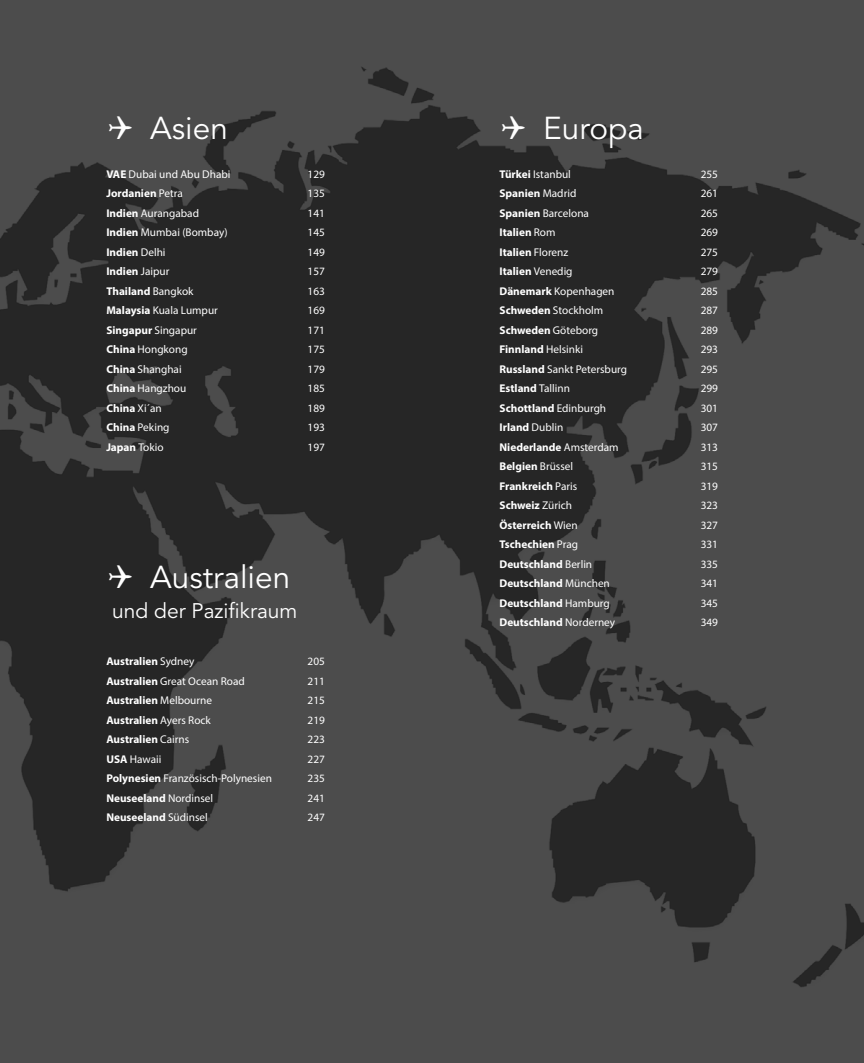
<style>
.page{position:relative;width:864px;height:1063px;background:#fff}
.page>*{position:absolute;margin:0;border:0;box-sizing:border-box;transform-origin:0 0}
.t1{font:31.5px "Avenir LT Pro";color:#fff}
.t2{font:21px "Avenir LT Pro";color:#fff}
.t3{font:700 11.25px "Myriad Pro";color:#fff}
.t4{font:11.25px "Myriad Pro";color:#fff}
.s1{font-weight:700}
.s2{font-weight:400}
</style>
<div class="page">
<img style="left:0;top:1px;width:862px;height:1062px">
<svg style="left:134px;top:139px;width:32px;height:1px"></svg>
<svg style="left:527px;top:139px;width:31px;height:1px"></svg>
<svg style="left:134px;top:588px;width:32px;height:1px"></svg>
<h1 class="t1" style="left:106px;top:109px;width:123px">✔ Asien</h1>
<h1 class="t1" style="left:499px;top:109px;width:146px">✔ Europa</h1>
<p class="t4" style="left:106px;top:167px;width:125px"><span class="s1">VAE</span> Dubai und Abu Dhabi</p>
<p class="t4" style="left:307px;top:167px;width:19px">129</p>
<p class="t3" style="left:106px;top:186px;width:78px">Jordanien <span class="s2">Petra</span></p>
<p class="t4" style="left:307px;top:187px;width:19px">135</p>
<p class="t4" style="left:106px;top:206px;width:94px"><span class="s1">Indien</span> Aurangabad</p>
<p class="t4" style="left:307px;top:206px;width:19px">141</p>
<p class="t4" style="left:106px;top:226px;width:123px"><span class="s1">Indien</span> Mumbai (Bombay)</p>
<p class="t4" style="left:307px;top:226px;width:19px">145</p>
<p class="t3" style="left:106px;top:245px;width:61px">Indien <span class="s2">Delhi</span></p>
<p class="t4" style="left:307px;top:245px;width:19px">149</p>
<p class="t3" style="left:106px;top:264px;width:64px">Indien <span class="s2">Jaipur</span></p>
<p class="t4" style="left:307px;top:265px;width:19px">157</p>
<p class="t3" style="left:106px;top:284px;width:89px">Thailand <span class="s2">Bangkok</span></p>
<p class="t4" style="left:307px;top:284px;width:19px">163</p>
<p class="t4" style="left:106px;top:304px;width:113px"><span class="s1">Malaysia</span> Kuala Lumpur</p>
<p class="t4" style="left:307px;top:304px;width:19px">169</p>
<p class="t3" style="left:106px;top:323px;width:92px">Singapur <span class="s2">Singapur</span></p>
<p class="t4" style="left:307px;top:323px;width:19px">171</p>
<p class="t4" style="left:106px;top:343px;width:83px"><span class="s1">China</span> Hongkong</p>
<p class="t4" style="left:307px;top:343px;width:19px">175</p>
<p class="t4" style="left:106px;top:362px;width:77px"><span class="s1">China</span> Shanghai</p>
<p class="t4" style="left:307px;top:362px;width:19px">179</p>
<p class="t4" style="left:106px;top:382px;width:81px"><span class="s1">China</span> Hangzhou</p>
<p class="t4" style="left:307px;top:382px;width:19px">185</p>
<p class="t3" style="left:106px;top:401px;width:57px">China <span class="s2">Xi´an</span></p>
<p class="t4" style="left:307px;top:401px;width:19px">189</p>
<p class="t4" style="left:106px;top:421px;width:65px"><span class="s1">China</span> Peking</p>
<p class="t4" style="left:307px;top:421px;width:19px">193</p>
<p class="t3" style="left:106px;top:440px;width:59px">Japan <span class="s2">Tokio</span></p>
<p class="t4" style="left:307px;top:440px;width:19px">197</p>
<h1 class="t1" style="left:106px;top:559px;width:185px">✔ Australien</h1>
<h2 class="t2" style="left:112px;top:599px;width:187px">und der Pazifikraum</h2>
<p class="t3" style="left:106px;top:654px;width:90px">Australien <span class="s2">Sydney</span></p>
<p class="t4" style="left:307px;top:655px;width:19px">205</p>
<p class="t4" style="left:106px;top:674px;width:140px"><span class="s1">Australien</span> Great Ocean Road</p>
<p class="t4" style="left:307px;top:674px;width:19px">211</p>
<p class="t3" style="left:106px;top:693px;width:107px">Australien <span class="s2">Melbourne</span></p>
<p class="t4" style="left:307px;top:694px;width:19px">215</p>
<p class="t3" style="left:106px;top:713px;width:106px">Australien <span class="s2">Ayers Rock</span></p>
<p class="t4" style="left:307px;top:713px;width:19px">219</p>
<p class="t3" style="left:106px;top:732px;width:84px">Australien <span class="s2">Cairns</span></p>
<p class="t4" style="left:307px;top:733px;width:19px">223</p>
<p class="t4" style="left:106px;top:752px;width:56px"><span class="s1">USA</span> Hawaii</p>
<p class="t4" style="left:307px;top:752px;width:19px">227</p>
<p class="t4" style="left:106px;top:772px;width:167px"><span class="s1">Polynesien</span> Französisch-Polynesien</p>
<p class="t4" style="left:307px;top:772px;width:19px">235</p>
<p class="t3" style="left:106px;top:791px;width:108px">Neuseeland <span class="s2">Nordinsel</span></p>
<p class="t4" style="left:307px;top:791px;width:19px">241</p>
<p class="t3" style="left:106px;top:810px;width:103px">Neuseeland <span class="s2">Südinsel</span></p>
<p class="t4" style="left:307px;top:811px;width:19px">247</p>
<p class="t4" style="left:499px;top:167px;width:73px"><span class="s1">Türkei</span> Istanbul</p>
<p class="t4" style="left:700px;top:167px;width:19px">255</p>
<p class="t3" style="left:499px;top:186px;width:78px">Spanien <span class="s2">Madrid</span></p>
<p class="t4" style="left:700px;top:187px;width:19px">261</p>
<p class="t4" style="left:499px;top:206px;width:91px"><span class="s1">Spanien</span> Barcelona</p>
<p class="t4" style="left:700px;top:206px;width:19px">265</p>
<p class="t3" style="left:499px;top:225px;width:57px">Italien <span class="s2">Rom</span></p>
<p class="t4" style="left:700px;top:226px;width:19px">269</p>
<p class="t3" style="left:499px;top:245px;width:70px">Italien <span class="s2">Florenz</span></p>
<p class="t4" style="left:700px;top:245px;width:19px">275</p>
<p class="t3" style="left:499px;top:264px;width:75px">Italien <span class="s2">Venedig</span></p>
<p class="t4" style="left:700px;top:265px;width:19px">279</p>
<p class="t4" style="left:499px;top:284px;width:116px"><span class="s1">Dänemark</span> Kopenhagen</p>
<p class="t4" style="left:700px;top:284px;width:19px">285</p>
<p class="t4" style="left:499px;top:304px;width:105px"><span class="s1">Schweden</span> Stockholm</p>
<p class="t4" style="left:700px;top:304px;width:19px">287</p>
<p class="t3" style="left:499px;top:323px;width:100px">Schweden <span class="s2">Göteborg</span></p>
<p class="t4" style="left:700px;top:323px;width:19px">289</p>
<p class="t3" style="left:499px;top:342px;width:85px">Finnland <span class="s2">Helsinki</span></p>
<p class="t4" style="left:700px;top:343px;width:19px">293</p>
<p class="t4" style="left:499px;top:362px;width:129px"><span class="s1">Russland</span> Sankt Petersburg</p>
<p class="t4" style="left:700px;top:362px;width:19px">295</p>
<p class="t3" style="left:499px;top:381px;width:72px">Estland <span class="s2">Tallinn</span></p>
<p class="t4" style="left:700px;top:382px;width:19px">299</p>
<p class="t3" style="left:499px;top:401px;width:108px">Schottland <span class="s2">Edinburgh</span></p>
<p class="t4" style="left:700px;top:401px;width:19px">301</p>
<p class="t3" style="left:499px;top:420px;width:65px">Irland <span class="s2">Dublin</span></p>
<p class="t4" style="left:700px;top:421px;width:19px">307</p>
<p class="t3" style="left:499px;top:440px;width:120px">Niederlande <span class="s2">Amsterdam</span></p>
<p class="t4" style="left:700px;top:440px;width:19px">313</p>
<p class="t3" style="left:499px;top:459px;width:75px">Belgien <span class="s2">Brüssel</span></p>
<p class="t4" style="left:700px;top:460px;width:19px">315</p>
<p class="t3" style="left:499px;top:479px;width:79px">Frankreich <span class="s2">Paris</span></p>
<p class="t4" style="left:700px;top:479px;width:19px">319</p>
<p class="t3" style="left:499px;top:498px;width:74px">Schweiz <span class="s2">Zürich</span></p>
<p class="t4" style="left:700px;top:499px;width:19px">323</p>
<p class="t3" style="left:499px;top:518px;width:80px">Österreich <span class="s2">Wien</span></p>
<p class="t4" style="left:700px;top:518px;width:19px">327</p>
<p class="t3" style="left:499px;top:537px;width:80px">Tschechien <span class="s2">Prag</span></p>
<p class="t4" style="left:700px;top:538px;width:19px">331</p>
<p class="t3" style="left:499px;top:557px;width:94px">Deutschland <span class="s2">Berlin</span></p>
<p class="t4" style="left:700px;top:557px;width:19px">335</p>
<p class="t3" style="left:499px;top:576px;width:112px">Deutschland <span class="s2">München</span></p>
<p class="t4" style="left:700px;top:577px;width:19px">341</p>
<p class="t3" style="left:499px;top:596px;width:112px">Deutschland <span class="s2">Hamburg</span></p>
<p class="t4" style="left:700px;top:596px;width:19px">345</p>
<p class="t3" style="left:499px;top:615px;width:117px">Deutschland <span class="s2">Norderney</span></p>
<p class="t4" style="left:700px;top:616px;width:19px">349</p>
</div>
